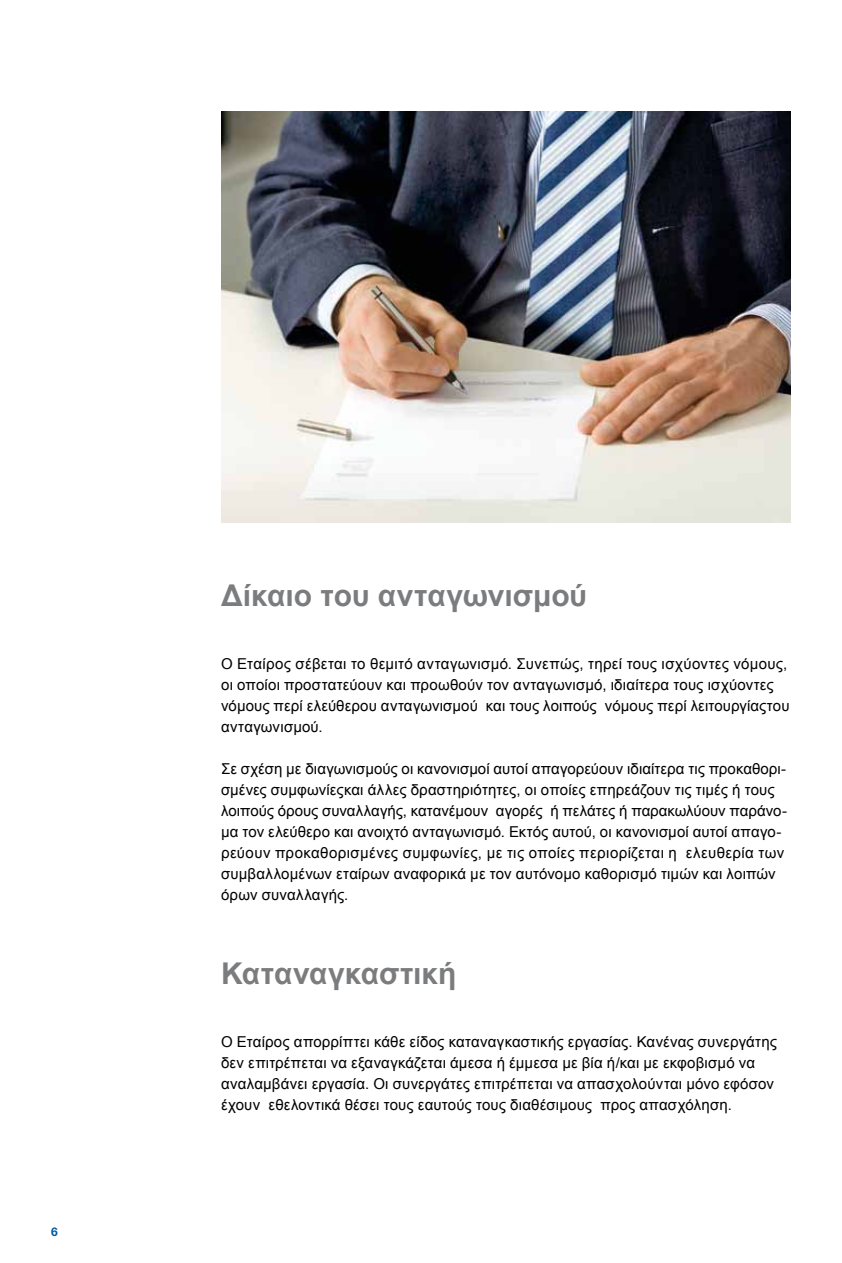
<style>
.page{position:relative;width:842px;height:1263px;background:#fff}
.page>*{position:absolute;margin:0;border:0;box-sizing:border-box;transform-origin:0 0}
.t1{font:700 30px "Arial";color:#7b7c7e}
.t2{font:15px/21px "Arial";letter-spacing:.01em;color:#000}
.t3{font:700 12px "Helvetica Neue LT Pro";color:#005aa1}
</style>
<div class="page">
<img style="left:221px;top:112px;width:570px;height:410px">
<p class="t3" style="left:51px;top:1224px;width:8px">6</p>
<h1 class="t1" style="left:221px;top:576px;width:367px">Δίκαιο του ανταγωνισμού</h1>
<p class="t2" style="left:221px;top:653px;width:570px">Ο Εταίρος σέβεται το θεμιτό ανταγωνισμό. Συνεπώς, τηρεί τους ισχύοντες νόμους, οι οποίοι προστατεύουν και προωθούν τον ανταγωνισμό, ιδιαίτερα τους ισχύοντες νόμους περί ελεύθερου ανταγωνισμού και τους λοιπούς νόμους περί λειτουργίαςτου ανταγωνισμού.</p>
<p class="t2" style="left:221px;top:758px;width:567px">Σε σχέση με διαγωνισμούς οι κανονισμοί αυτοί απαγορεύουν ιδιαίτερα τις προκαθορι&shy;σμένες συμφωνίεςκαι άλλες δραστηριότητες, οι οποίες επηρεάζουν τις τιμές ή τους λοιπούς όρους συναλλαγής, κατανέμουν αγορές ή πελάτες ή παρακωλύουν παράνο&shy;μα τον ελεύθερο και ανοιχτό ανταγωνισμό. Εκτός αυτού, οι κανονισμοί αυτοί απαγο&shy;ρεύουν προκαθορισμένες συμφωνίες, με τις οποίες περιορίζεται η ελευθερία των συμβαλλομένων εταίρων αναφορικά με τον αυτόνομο καθορισμό τιμών και λοιπών όρων συναλλαγής.</p>
<h1 class="t1" style="left:221px;top:954px;width:237px">Καταναγκαστική</h1>
<p class="t2" style="left:221px;top:1031px;width:557px">Ο Εταίρος απορρίπτει κάθε είδος καταναγκαστικής εργασίας. Κανένας συνεργάτης δεν επιτρέπεται να εξαναγκάζεται άμεσα ή έμμεσα με βία ή/και με εκφοβισμό να αναλαμβάνει εργασία. Οι συνεργάτες επιτρέπεται να απασχολούνται μόνο εφόσον έχουν εθελοντικά θέσει τους εαυτούς τους διαθέσιμους προς απασχόληση.</p>
</div>
